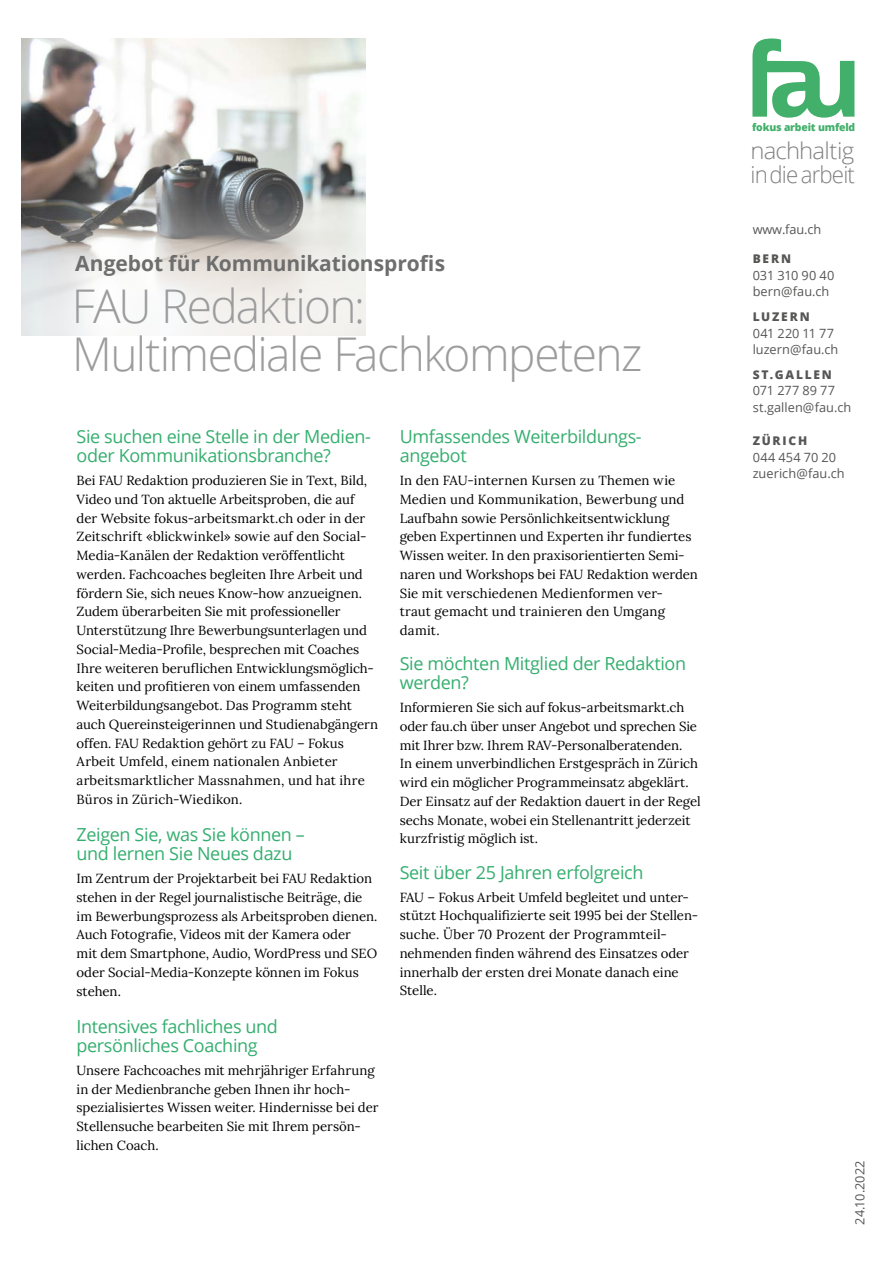
<style>
.page{position:relative;width:893px;height:1263px;background:#fff}
.page>*{position:absolute;margin:0;border:0;box-sizing:border-box;transform-origin:0 0}
._2_titel{font:300 46.5px/48px "Open Sans";letter-spacing:-.035em;color:#9c9c9d}
.t1{font:300 23.25px "Open Sans";letter-spacing:-.035em;color:#7f7f7f;scale:.96 1}
.t2{font:300 22.95px "Open Sans";letter-spacing:-.035em;color:#7f7f7f;scale:1.04 1}
._1_übertitel{font:700 21px "Open Sans";letter-spacing:-.005em;color:#6e6e6e}
._3_zt_gross{font:18px/18.8px "Open Sans";letter-spacing:-.02em;color:#35ae6f}
._4_Grundtext_serif{font:13.2px/18.8px "Lora";color:#000}
._6_Adresse{font:12.75px/16.5px "Open Sans";letter-spacing:.005em;color:#565655}
.t3{font:800 12px "Open Sans";letter-spacing:.155em;color:#565655}
.t4{font:800 10.5px "Open Sans";letter-spacing:-.02em;color:#42b06b}
</style>
<div class="page">
<img style="left:21px;top:38px;width:345px;height:32px">
<img style="left:21px;top:70px;width:345px;height:266px">
<svg style="left:752px;top:38px;width:102px;height:80px"></svg>
<p class="_1_übertitel" style="left:75px;top:249px;width:371px">Angebot für Kommunikationsprofis</p>
<p class="_2_titel" style="left:72px;top:281px;width:572px">FAU Redaktion:<br>Multimediale Fachkompetenz</p>
<p class="_3_zt_gross" style="left:77px;top:427px;width:296px">Sie suchen eine Stelle in der Medien&shy;oder Kommunikationsbranche?</p>
<p class="_4_Grundtext_serif" style="left:77px;top:470px;width:303px">Bei FAU Redaktion produzieren Sie in Text, Bild, Video und Ton aktuelle Arbeitsproben, die auf der Website fokus-arbeitsmarkt.ch oder in der Zeitschrift «blickwinkel» sowie auf den Social-Media-Kanälen der Redaktion veröffentlicht werden. Fachcoaches begleiten Ihre Arbeit und fördern Sie, sich neues Know-how anzueignen.<br>Zudem überarbeiten Sie mit professioneller Unterstützung Ihre Bewerbungsunterlagen und Social-Media-Profile, besprechen mit Coaches Ihre weiteren beruflichen Entwicklungsmöglich&shy;keiten und profitieren von einem umfassenden Weiterbildungsangebot. Das Programm steht auch Quereinsteigerinnen und Studienabgängern offen. FAU Redaktion gehört zu FAU – Fokus Arbeit Umfeld, einem nationalen Anbieter arbeitsmarktlicher Massnahmen, und hat ihre Büros in Zürich-Wiedikon.</p>
<p class="_3_zt_gross" style="left:77px;top:825px;width:230px">Zeigen Sie, was Sie können – und lernen Sie Neues dazu</p>
<p class="_4_Grundtext_serif" style="left:77px;top:868px;width:302px">Im Zentrum der Projektarbeit bei FAU Redaktion stehen in der Regel journalistische Beiträge, die im Bewerbungsprozess als Arbeitsproben dienen.<br>Auch Fotografie, Videos mit der Kamera oder<br>mit dem Smartphone, Audio, WordPress und SEO oder Social-Media-Konzepte können im Fokus stehen.</p>
<p class="_3_zt_gross" style="left:77px;top:1017px;width:203px">Intensives fachliches und persönliches Coaching</p>
<p class="_4_Grundtext_serif" style="left:77px;top:1060px;width:303px">Unsere Fachcoaches mit mehrjähriger Erfahrung in der Medienbranche geben Ihnen ihr hoch&shy;spezialisiertes Wissen weiter. Hindernisse bei der Stellensuche bearbeiten Sie mit Ihrem persön&shy;lichen Coach.</p>
<p class="_3_zt_gross" style="left:400px;top:427px;width:243px">Umfassendes Weiterbildungs&shy;angebot</p>
<p class="_4_Grundtext_serif" style="left:400px;top:470px;width:300px">In den FAU-internen Kursen zu Themen wie Medien und Kommunikation, Bewerbung und Laufbahn sowie Persönlichkeitsentwicklung geben Expertinnen und Experten ihr fundiertes Wissen weiter. In den praxisorientierten Semi&shy;naren und Workshops bei FAU Redaktion werden Sie mit verschiedenen Medienformen ver-<br>traut gemacht und trainieren den Umgang damit.</p>
<p class="_3_zt_gross" style="left:400px;top:654px;width:288px">Sie möchten Mitglied der Redaktion werden?</p>
<p class="_4_Grundtext_serif" style="left:400px;top:697px;width:302px">Informieren Sie sich auf fokus-arbeitsmarkt.ch oder fau.ch über unser Angebot und sprechen Sie mit Ihrer bzw. Ihrem RAV-Personalberatenden.<br>In einem unverbindlichen Erstgespräch in Zürich wird ein möglicher Programmeinsatz abgeklärt.<br>Der Einsatz auf der Redaktion dauert in der Regel sechs Monate, wobei ein Stellenantritt jederzeit kurzfristig möglich ist.</p>
<p class="_3_zt_gross" style="left:400px;top:862px;width:245px">Seit über 25 Jahren erfolgreich</p>
<p class="_4_Grundtext_serif" style="left:400px;top:887px;width:300px">FAU – Fokus Arbeit Umfeld begleitet und unter&shy;stützt Hochqualifizierte seit 1995 bei der Stellen&shy;suche. Über 70 Prozent der Programmteil&shy;nehmenden finden während des Einsatzes oder innerhalb der ersten drei Monate danach eine Stelle.</p>
<p class="t4" style="left:752px;top:119px;width:105px">fokus arbeit umfeld</p>
<p class="t2" style="left:750px;top:135px;width:101px">nachhaltig</p>
<p class="t1" style="left:750px;top:159px;width:110px">indiearbeit</p>
<p class="_6_Adresse" style="left:753px;top:221px;width:70px">www.fau.ch</p>
<p class="t3" style="left:753px;top:250px;width:40px">BERN</p>
<p class="_6_Adresse" style="left:753px;top:267px;width:83px">031 310 90 40 bern@fau.ch</p>
<p class="t3" style="left:753px;top:308px;width:59px">LUZERN</p>
<p class="_6_Adresse" style="left:753px;top:324px;width:87px">041 220 11 77 luzern@fau.ch</p>
<p class="t3" style="left:753px;top:365px;width:81px">ST.GALLEN</p>
<p class="_6_Adresse" style="left:753px;top:382px;width:100px">071 277 89 77 st.gallen@fau.ch</p>
<p class="t3" style="left:753px;top:432px;width:56px">ZÜRICH</p>
<p class="_6_Adresse" style="left:753px;top:448px;width:94px">044 454 70 20 zuerich@fau.ch</p>
<p class="_6_Adresse" style="left:851px;top:1225px;width:66px;rotate:-90deg">24.10.2022</p>
</div>
